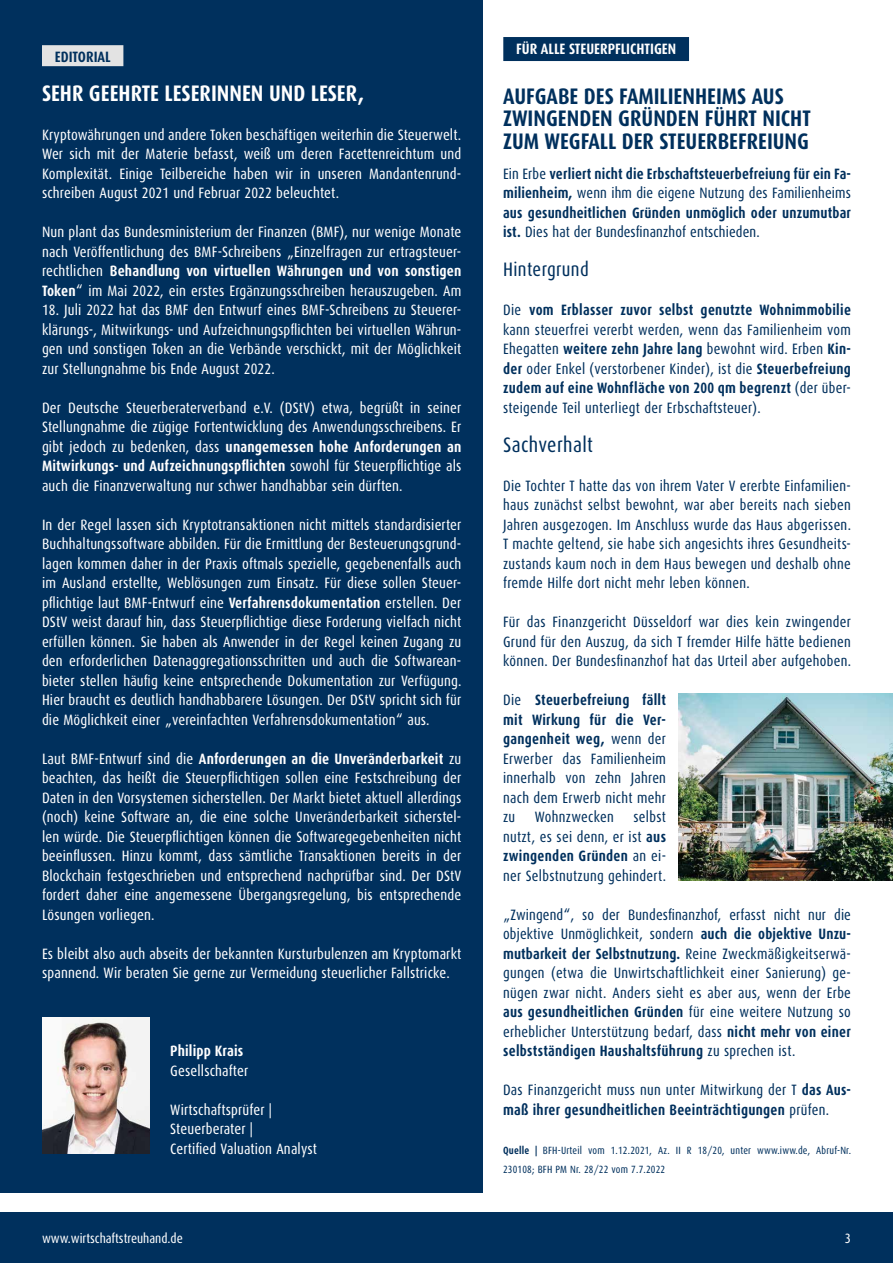
<style>
.page{position:relative;width:893px;height:1263px;background:#fff}
.page>*{position:absolute;margin:0;border:0;box-sizing:border-box;transform-origin:0 0}
.t1{font:700 22.5px/22.5px "Dax Condensed";color:#00305d}
.t2{font:700 22.5px "Dax Condensed";color:#fff}
.t3{font:21px "Dax Condensed";letter-spacing:.02em;color:#00305d}
.t4{font:19.5px "Dax Condensed";letter-spacing:.02em;color:#00305d}
.t5{font:15px/19.5px "Dax Condensed";letter-spacing:.01em;color:#fff;text-align:justify}
.t6{font:15px/19.5px "Dax Condensed";letter-spacing:.02em;color:#00305d;text-align:justify}
.t7{font:700 15px/19.5px "Dax Condensed";letter-spacing:.01em;color:#00305d;text-align:justify}
.t8{font:700 15px "Dax Condensed";color:#fff}
.t9{font:13.5px "Dax Condensed";color:#fff}
.t10{font:10.5px/19.5px "Dax Condensed";letter-spacing:.02em;color:#00305d}
.s1{font-weight:700}
.s2{font-weight:400}
</style>
<div class="page">
<div style="left:0;top:1212px;width:893px;height:51px;background:#00305d"></div>
<div style="left:0;top:0;width:482px;height:1193px;background:#00305d"></div>
<div style="left:42px;top:45px;width:81px;height:21px;background:#e3e3e3"></div>
<div style="left:503px;top:37px;width:186px;height:24px;background:#00305d"></div>
<img style="left:679px;top:693px;width:214px;height:188px">
<img style="left:42px;top:1017px;width:108px;height:137px">
<p class="t7" style="left:55px;top:47px;width:57px">EDITORIAL</p>
<h1 class="t2" style="left:42px;top:80px;width:323px">SEHR GEEHRTE LESERINNEN UND LESER,</h1>
<p class="t5" style="left:42px;top:125px;width:421px">Kryptowährungen und andere Token beschäftigen weiterhin die Steuerwelt.<br>Wer sich mit der Materie befasst, weiß um deren Facettenreichtum und Komplexität. Einige Teilbereiche haben wir in unseren Mandantenrund&shy;schreiben August 2021 und Februar 2022 beleuchtet.</p>
<p class="t5" style="left:42px;top:222px;width:421px">Nun plant das Bundesministerium der Finanzen (BMF), nur wenige Monate nach Veröffentlichung des BMF-Schreibens „Einzelfragen zur ertragsteuer&shy;rechtlichen <span class="s1">Behandlung von virtuellen Währungen und von sonstigen Token</span>“ im Mai 2022, ein erstes Ergänzungsschreiben herauszugeben. Am</p>
<p class="t5" style="left:42px;top:300px;width:421px">18. Juli 2022 hat das BMF den Entwurf eines BMF-Schreibens zu Steuerer&shy;klärungs-, Mitwirkungs- und Aufzeichnungspflichten bei virtuellen Währun&shy;gen und sonstigen Token an die Verbände verschickt, mit der Möglichkeit zur Stellungnahme bis Ende August 2022.</p>
<p class="t5" style="left:42px;top:398px;width:421px">Der Deutsche Steuerberaterverband e.V. (DStV) etwa, begrüßt in seiner Stellungnahme die zügige Fortentwicklung des Anwendungsschreibens. Er gibt jedoch zu bedenken, dass <span class="s1">unangemessen hohe Anforderungen an Mitwirkungs- und Aufzeichnungspflichten</span> sowohl für Steuerpflichtige als auch die Finanzverwaltung nur schwer handhabbar sein dürften.</p>
<p class="t5" style="left:42px;top:515px;width:421px">In der Regel lassen sich Kryptotransaktionen nicht mittels standardisierter Buchhaltungssoftware abbilden. Für die Ermittlung der Besteuerungsgrund&shy;lagen kommen daher in der Praxis oftmals spezielle, gegebenenfalls auch im Ausland erstellte, Weblösungen zum Einsatz. Für diese sollen Steuer&shy;pflichtige laut BMF-Entwurf eine <span class="s1">Verfahrensdokumentation</span> erstellen. Der DStV weist darauf hin, dass Steuerpflichtige diese Forderung vielfach nicht erfüllen können. Sie haben als Anwender in der Regel keinen Zugang zu den erforderlichen Datenaggregationsschritten und auch die Softwarean&shy;bieter stellen häufig keine entsprechende Dokumentation zur Verfügung.<br>Hier braucht es deutlich handhabbarere Lösungen. Der DStV spricht sich für die Möglichkeit einer „vereinfachten Verfahrensdokumentation“ aus.</p>
<p class="t5" style="left:42px;top:749px;width:421px">Laut BMF-Entwurf sind die <span class="s1">Anforderungen an die Unveränderbarkeit</span> zu beachten, das heißt die Steuerpflichtigen sollen eine Festschreibung der Daten in den Vorsystemen sicherstellen. Der Markt bietet aktuell allerdings (noch) keine Software an, die eine solche Unveränderbarkeit sicherstel&shy;len würde. Die Steuerpflichtigen können die Softwaregegebenheiten nicht beeinflussen. Hinzu kommt, dass sämtliche Transaktionen bereits in der Blockchain festgeschrieben und entsprechend nachprüfbar sind. Der DStV fordert daher eine angemessene Übergangsregelung, bis entsprechende Lösungen vorliegen.</p>
<p class="t5" style="left:42px;top:944px;width:421px">Es bleibt also auch abseits der bekannten Kursturbulenzen am Kryptomarkt spannend. Wir beraten Sie gerne zur Vermeidung steuerlicher Fallstricke.</p>
<p class="t8" style="left:170px;top:1043px;width:75px">Philipp Krais</p>
<p class="t5" style="left:170px;top:1061px;width:80px">Gesellschafter</p>
<p class="t5" style="left:170px;top:1100px;width:148px;text-align:left">Wirtschaftsprüfer |<br>Steuerberater |<br>Certified Valuation Analyst</p>
<p class="t8" style="left:516px;top:40px;width:162px">FÜR ALLE STEUERPFLICHTIGEN</p>
<h1 class="t1" style="left:503px;top:85px;width:309px">AUFGABE DES FAMILIENHEIMS AUS<br>ZWINGENDEN GRÜNDEN FÜHRT NICHT<br>ZUM WEGFALL DER STEUERBEFREIUNG</h1>
<p class="t7" style="left:503px;top:164px;width:349px"><span class="s2">Ein Erbe</span> verliert nicht die Erbschaftsteuerbefreiung für ein Fa&shy;milienheim, <span class="s2">wenn ihm die eigene Nutzung des Familienheims </span>aus gesundheitlichen Gründen unmöglich oder unzumutbar ist. <span class="s2">Dies hat der Bundesfinanzhof entschieden.</span></p>
<h3 class="t4" style="left:503px;top:259px;width:87px">Hintergrund</h3>
<p class="t6" style="left:503px;top:300px;width:349px">Die <span class="s1">vom Erblasser zuvor selbst genutzte Wohnimmobilie </span>kann steuerfrei vererbt werden, wenn das Familienheim vom Ehegatten <span class="s1">weitere zehn Jahre lang</span> bewohnt wird. Erben <span class="s1">Kin&shy;der</span> oder Enkel (verstorbener Kinder), ist die <span class="s1">Steuerbefreiung zudem auf eine Wohnfläche von 200 qm begrenzt</span> (der über&shy;steigende Teil unterliegt der Erbschaftsteuer).</p>
<h2 class="t3" style="left:503px;top:433px;width:91px">Sachverhalt</h2>
<p class="t6" style="left:503px;top:476px;width:349px">Die Tochter T hatte das von ihrem Vater V ererbte Einfamilien&shy;haus zunächst selbst bewohnt, war aber bereits nach sieben Jahren ausgezogen. Im Anschluss wurde das Haus abgerissen.<br>T machte geltend, sie habe sich angesichts ihres Gesundheits&shy;zustands kaum noch in dem Haus bewegen und deshalb ohne fremde Hilfe dort nicht mehr leben können.</p>
<p class="t6" style="left:503px;top:612px;width:349px">Für das Finanzgericht Düsseldorf war dies kein zwingender Grund für den Auszug, da sich T fremder Hilfe hätte bedienen können. Der Bundesfinanzhof hat das Urteil aber aufgehoben.</p>
<p class="t6" style="left:503px;top:690px;width:164px">Die <span class="s1">Steuerbefreiung fällt mit Wirkung für die Ver&shy;gangenheit weg,</span> wenn der Erwerber das Familienheim innerhalb von zehn Jahren nach dem Erwerb nicht mehr zu</p>
<p class="t6" style="left:503px;top:807px;width:164px;text-indent:130px">selbst nutzt, es sei denn, er ist <span class="s1">aus zwingenden Gründen</span> an ei&shy;ner Selbstnutzung gehindert.</p>
<p class="t6" style="left:503px;top:905px;width:349px">„Zwingend“, so der Bundesfinanzhof, erfasst nicht nur die objektive Unmöglichkeit, sondern <span class="s1">auch die objektive Unzu&shy;mutbarkeit der Selbstnutzung.</span> Reine Zweckmäßigkeitserwä&shy;gungen (etwa die Unwirtschaftlichkeit einer Sanierung) ge&shy;nügen zwar nicht. Anders sieht es aber aus, wenn der Erbe <span class="s1">aus gesundheitlichen Gründen</span> für eine weitere Nutzung so erheblicher Unterstützung bedarf, dass <span class="s1">nicht mehr von einer selbstständigen Haushaltsführung</span> zu sprechen ist.</p>
<p class="t6" style="left:503px;top:1080px;width:349px">Das Finanzgericht muss nun unter Mitwirkung der T <span class="s1">das Aus&shy;maß ihrer gesundheitlichen Beeinträchtigungen</span> prüfen.</p>
<p class="t6" style="left:535px;top:807px;width:80px">Wohnzwecken</p>
<p class="t10" style="left:503px;top:1140px;width:349px"><span class="s1">Quelle |</span> BFH-Urteil vom 1.12.2021, Az. II R 18/20, unter www.iww.de, Abruf-Nr.<br>230108; BFH PM Nr. 28/22 vom 7.7.2022</p>
<p class="t9" style="left:42px;top:1231px;width:142px">www.wirtschaftstreuhand.de</p>
<p class="t9" style="left:845px;top:1231px;width:8px">3</p>
</div>
